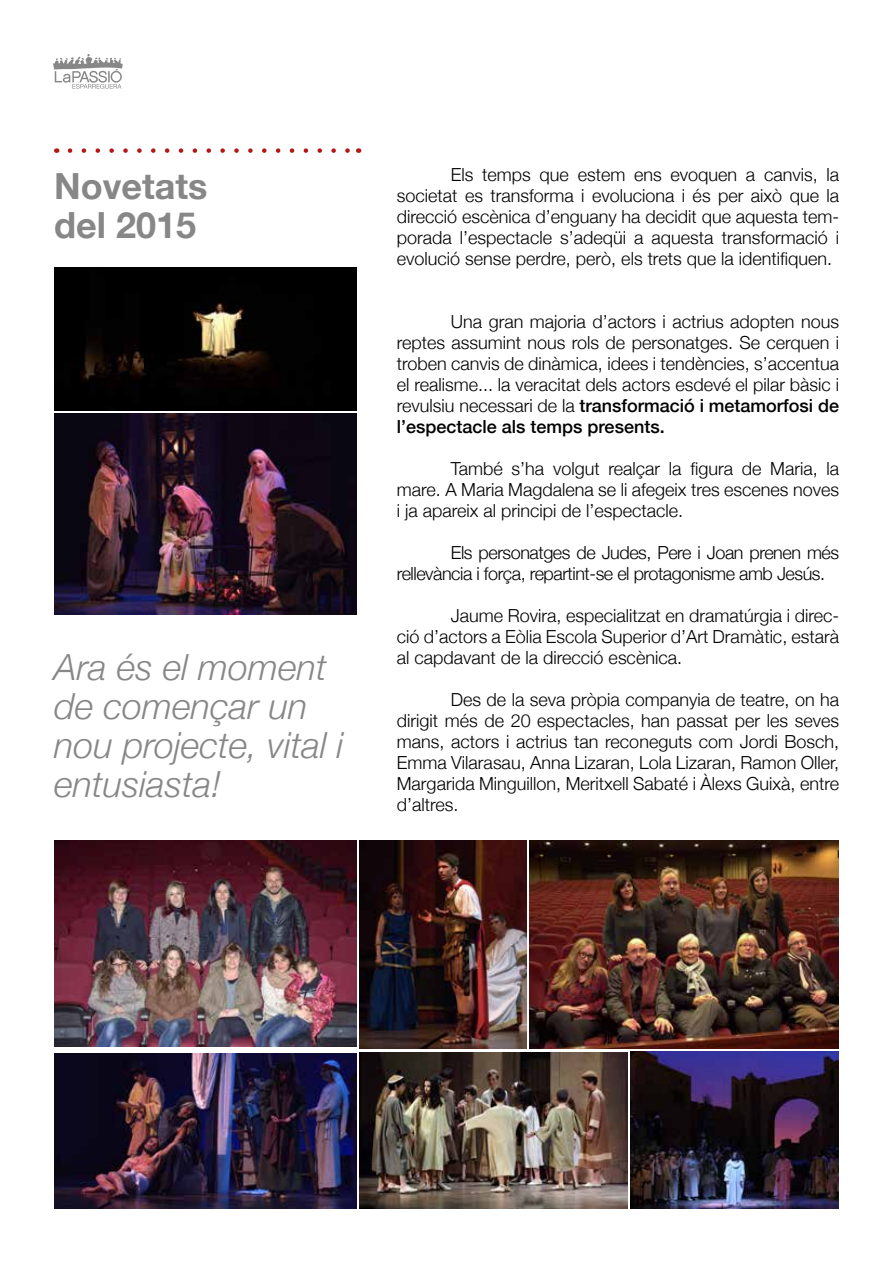
<style>
.page{position:relative;width:893px;height:1263px;background:#fff}
.page>*{position:absolute;margin:0;border:0;box-sizing:border-box;transform-origin:0 0}
.t1{font:italic 300 36px/39px "Helvetica Neue";color:#878787}
.t2{font:700 36px/39px "Helvetica Neue";color:#878787}
.t3{font:300 18px/21px "Helvetica Neue";color:#000;text-align:justify}
.t4{font:300 18px/21px "Helvetica Neue";letter-spacing:-.025em;color:#000}
.s1{font-weight:500}
</style>
<div class="page">
<svg style="left:53px;top:54px;width:70px;height:35px"></svg>
<svg style="left:70px;top:148px;width:280px;height:5px"></svg>
<img style="left:54px;top:268px;width:302px;height:142px">
<img style="left:54px;top:414px;width:302px;height:200px">
<img style="left:54px;top:841px;width:302px;height:205px">
<img style="left:54px;top:1053px;width:302px;height:156px">
<img style="left:359px;top:841px;width:167px;height:207px">
<img style="left:359px;top:1052px;width:268px;height:156px">
<img style="left:530px;top:841px;width:309px;height:207px">
<img style="left:630px;top:1052px;width:209px;height:156px">
<h1 class="t2" style="left:54px;top:167px;width:155px">Novetats del 2015</h1>
<h1 class="t1" style="left:54px;top:645px;width:291px">Ara és el moment de començar un nou projecte, vital i entusiasta!</h1>
<p class="t3" style="left:397px;top:163px;width:444px;text-indent:54px">Els temps que estem ens evoquen a canvis, la societat es transforma i evoluciona i és per això que la direcció escènica d’enguany ha decidit que aquesta tem&shy;porada l’espectacle s’adeqüi a aquesta transformació i evolució sense perdre, però, els trets que la identifiquen.</p>
<p class="t3" style="left:397px;top:310px;width:444px;text-indent:54px">Una gran majoria d’actors i actrius adopten nous reptes assumint nous rols de personatges. Se cerquen i troben canvis de dinàmica, idees i tendències, s’accentua el realisme... la veracitat dels actors esdevé el pilar bàsic i revulsiu necessari de la <span class="s1">transformació i metamorfosi de l’espectacle als temps presents.</span></p>
<p class="t3" style="left:397px;top:457px;width:444px;text-indent:54px">També s’ha volgut realçar la figura de Maria, la mare. A Maria Magdalena se li afegeix tres escenes noves i ja apareix al principi de l’espectacle.</p>
<p class="t4" style="left:397px;top:541px;width:444px;text-indent:54px">Els personatges de Judes, Pere i Joan prenen més rellevància i força, repartint-se el protagonisme amb Jesús.</p>
<p class="t3" style="left:397px;top:604px;width:444px;text-indent:54px">Jaume Rovira, especialitzat en dramatúrgia i direc&shy;ció d’actors a Eòlia Escola Superior d’Art Dramàtic, estarà al capdavant de la direcció escènica.</p>
<p class="t3" style="left:397px;top:688px;width:444px;text-indent:54px">Des de la seva pròpia companyia de teatre, on ha dirigit més de 20 espectacles, han passat per les seves mans, actors i actrius tan reconeguts com Jordi Bosch, Emma Vilarasau, Anna Lizaran, Lola Lizaran, Ramon Oller, Margarida Minguillon, Meritxell Sabaté i Àlexs Guixà, entre d’altres.</p>
</div>
